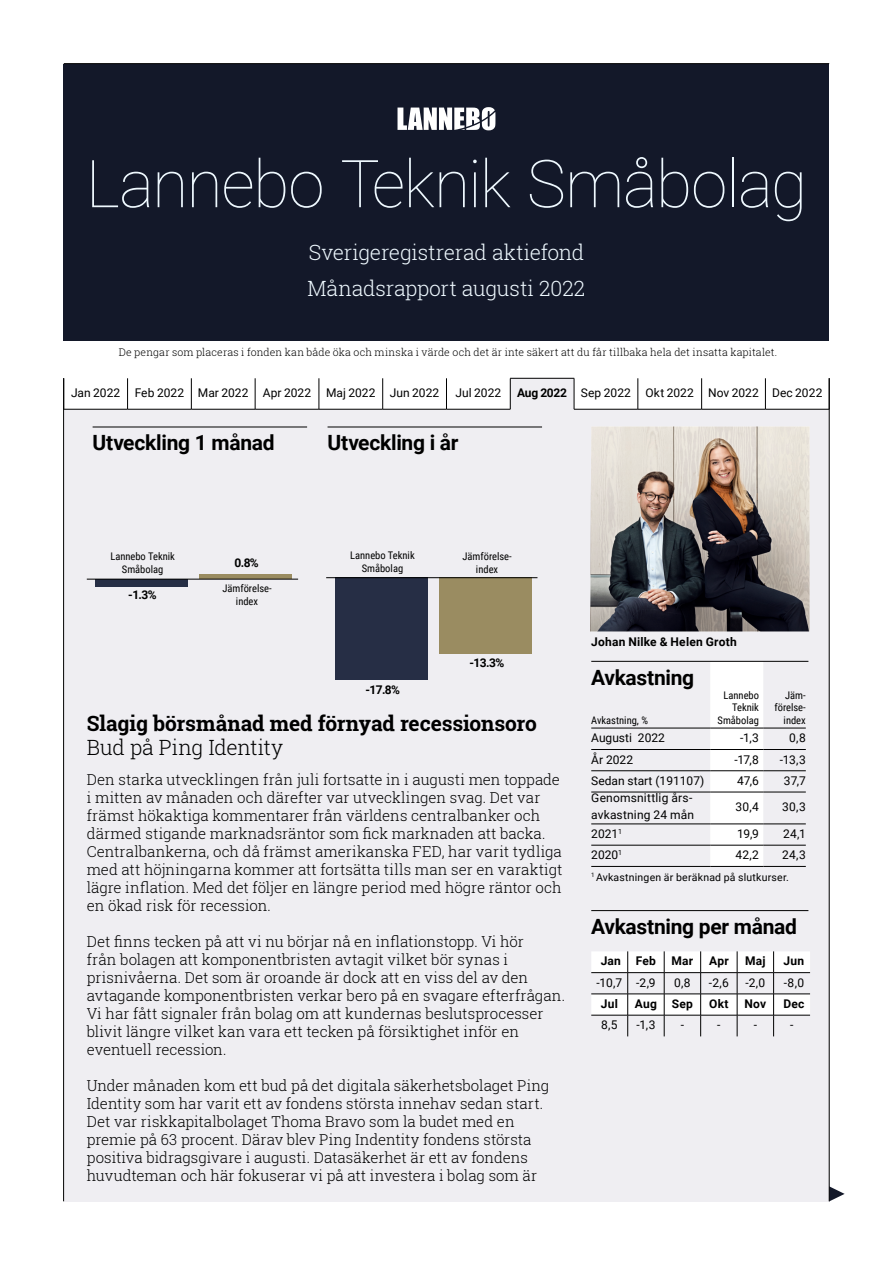
<style>
.page{position:relative;width:893px;height:1263px;background:#fff}
.page>*{position:absolute;margin:0;border:0;box-sizing:border-box;transform-origin:0 0}
.t1{font:100 66px "Roboto";letter-spacing:-.025em;color:#eef8fe}
.t2{font:700 21px "Roboto";letter-spacing:-.015em;color:#000}
.t3{font:300 21px/36px "Roboto Slab";letter-spacing:-.01em;color:#eef8fe}
.t4{font:700 21px "Roboto Slab";letter-spacing:-.005em;color:#000}
.t5{font:300 21px "Roboto Slab";letter-spacing:-.01em;color:#000}
.t6{font:300 15px/18px "Roboto Slab";color:#000}
.t7{font:12px/21.3px "Roboto";color:#000}
.t8{font:700 12px "Roboto";letter-spacing:.02em;color:#000}
.t9{font:10.5px/12.6px "Roboto Condensed";color:#000;text-align:center}
.t10{font:300 10.5px "Roboto Slab";letter-spacing:.015em;color:#000}
.t11{font:10.5px "Roboto";letter-spacing:.02em;color:#000}
.s1{font-weight:700}
</style>
<div class="page">
<div style="left:64px;top:409px;width:765px;height:792px;background:#efeef2"></div>
<svg style="left:830px;top:1186px;width:15px;height:15px"></svg>
<hr style="left:63px;top:378px;width:1px;height:823px;background:#000">
<hr style="left:829px;top:378px;width:1px;height:823px;background:#000">
<div style="left:335px;top:577px;width:93px;height:103px;background:#293249"></div>
<div style="left:439px;top:577px;width:92px;height:77px;background:#9a8c61"></div>
<hr style="left:328px;top:427px;width:214px;height:1px;background:#000">
<div style="left:510px;top:378px;width:64px;height:31px;background:#efeef2"></div>
<hr style="left:510px;top:378px;width:64px;height:1px;background:#000">
<hr style="left:64px;top:409px;width:64px;height:1px;background:#000">
<hr style="left:128px;top:409px;width:63px;height:1px;background:#000">
<hr style="left:191px;top:409px;width:64px;height:1px;background:#000">
<hr style="left:255px;top:409px;width:64px;height:1px;background:#000">
<hr style="left:319px;top:409px;width:64px;height:1px;background:#000">
<hr style="left:383px;top:409px;width:63px;height:1px;background:#000">
<hr style="left:446px;top:409px;width:64px;height:1px;background:#000">
<hr style="left:574px;top:409px;width:64px;height:1px;background:#000">
<hr style="left:638px;top:409px;width:64px;height:1px;background:#000">
<hr style="left:702px;top:409px;width:63px;height:1px;background:#000">
<hr style="left:765px;top:409px;width:64px;height:1px;background:#000">
<hr style="left:64px;top:378px;width:1px;height:31px;background:#000">
<hr style="left:127px;top:378px;width:1px;height:31px;background:#000">
<hr style="left:191px;top:378px;width:1px;height:31px;background:#000">
<hr style="left:255px;top:378px;width:1px;height:31px;background:#000">
<hr style="left:319px;top:378px;width:1px;height:31px;background:#000">
<hr style="left:382px;top:378px;width:1px;height:31px;background:#000">
<hr style="left:446px;top:378px;width:1px;height:31px;background:#000">
<hr style="left:510px;top:378px;width:1px;height:31px;background:#000">
<hr style="left:574px;top:378px;width:1px;height:31px;background:#000">
<hr style="left:638px;top:378px;width:1px;height:31px;background:#000">
<hr style="left:701px;top:378px;width:1px;height:31px;background:#000">
<hr style="left:765px;top:378px;width:1px;height:31px;background:#000">
<div style="left:710px;top:662px;width:53px;height:203px;background:#fff"></div>
<hr style="left:591px;top:728px;width:119px;height:1px;background:#000">
<hr style="left:710px;top:728px;width:53px;height:1px;background:#000">
<hr style="left:763px;top:728px;width:43px;height:1px;background:#000">
<hr style="left:591px;top:749px;width:119px;height:1px;background:#000">
<hr style="left:710px;top:749px;width:53px;height:1px;background:#000">
<hr style="left:763px;top:749px;width:43px;height:1px;background:#000">
<hr style="left:591px;top:770px;width:119px;height:1px;background:#000">
<hr style="left:710px;top:770px;width:53px;height:1px;background:#000">
<hr style="left:763px;top:770px;width:43px;height:1px;background:#000">
<hr style="left:591px;top:792px;width:119px;height:1px;background:#000">
<hr style="left:710px;top:792px;width:53px;height:1px;background:#000">
<hr style="left:763px;top:792px;width:43px;height:1px;background:#000">
<hr style="left:591px;top:845px;width:119px;height:1px;background:#000">
<hr style="left:710px;top:845px;width:53px;height:1px;background:#000">
<hr style="left:763px;top:845px;width:43px;height:1px;background:#000">
<hr style="left:591px;top:866px;width:119px;height:1px;background:#000">
<hr style="left:710px;top:866px;width:53px;height:1px;background:#000">
<hr style="left:763px;top:866px;width:43px;height:1px;background:#000">
<hr style="left:591px;top:824px;width:119px;height:1px;background:#000">
<hr style="left:710px;top:824px;width:53px;height:1px;background:#000">
<hr style="left:763px;top:824px;width:43px;height:1px;background:#000">
<svg style="left:591px;top:951px;width:219px;height:85px"></svg>
<hr style="left:591px;top:661px;width:217px;height:1px;background:#000">
<hr style="left:591px;top:910px;width:217px;height:1px;background:#000">
<hr style="left:326px;top:577px;width:211px;height:1px;background:#000">
<img style="left:590px;top:426px;width:220px;height:205px">
<div style="left:96px;top:579px;width:92px;height:7px;background:#293249"></div>
<div style="left:199px;top:574px;width:92px;height:5px;background:#9a8c61"></div>
<hr style="left:93px;top:427px;width:214px;height:1px;background:#000">
<hr style="left:87px;top:579px;width:211px;height:1px;background:#000">
<div style="left:64px;top:64px;width:765px;height:276px;background:#131829"></div>
<hr style="left:64px;top:63px;width:765px;height:1px;background:#000">
<svg style="left:397px;top:107px;width:98px;height:23px"></svg>
<h1 class="t1" style="left:86px;top:137px;width:723px">Lannebo Teknik Småbolag</h1>
<h2 class="t3" style="left:308px;top:234px;width:279px">Sverigeregistrerad aktiefond<br>Månadsrapport augusti 2022</h2>
<p class="t10" style="left:119px;top:345px;width:660px">De pengar som placeras i fonden kan både öka och minska i värde och det är inte säkert att du får tillbaka hela det insatta kapitalet.</p>
<p class="t7" style="left:71px;top:382px;width:370px">Jan 2022 Feb 2022 Mar 2022 Apr 2022 Maj 2022 Jun 2022</p>
<p class="t7" style="left:455px;top:382px;width:47px">Jul 2022</p>
<p class="t7" style="left:517px;top:382px;width:307px"><span class="s1">Aug 2022</span> Sep 2022 Okt 2022 Nov 2022 Dec 2022</p>
<h2 class="t2" style="left:93px;top:428px;width:183px">Utveckling 1 månad</h2>
<h2 class="t2" style="left:328px;top:428px;width:133px">Utveckling i år</h2>
<p class="t9" style="left:110px;top:550px;width:66px">Lannebo Teknik<br>Småbolag</p>
<p class="t8" style="left:128px;top:586px;width:30px">-1.3%</p>
<p class="t8" style="left:234px;top:554px;width:26px">0.8%</p>
<p class="t9" style="left:222px;top:582px;width:51px">Jämförelse&shy;index</p>
<p class="t9" style="left:350px;top:549px;width:66px">Lannebo Teknik<br>Småbolag</p>
<p class="t9" style="left:462px;top:550px;width:51px">Jämförelse&shy;index</p>
<p class="t8" style="left:365px;top:681px;width:36px">-17.8%</p>
<p class="t8" style="left:470px;top:655px;width:36px">-13.3%</p>
<h2 class="t4" style="left:87px;top:709px;width:452px">Slagig börsmånad med förnyad recessionsoro</h2>
<h2 class="t5" style="left:87px;top:733px;width:198px">Bud på Ping Identity</h2>
<p class="t6" style="left:87px;top:770px;width:477px">Den starka utvecklingen från juli fortsatte in i augusti men toppade i mitten av månaden och därefter var utvecklingen svag. Det var främst hökaktiga kommentarer från världens centralbanker och därmed stigande marknadsräntor som fick marknaden att backa.<br>Centralbankerna, och då främst amerikanska FED, har varit tydliga med att höjningarna kommer att fortsätta tills man ser en varaktigt lägre inflation. Med det följer en längre period med högre räntor och en ökad risk för recession.</p>
<p class="t6" style="left:87px;top:932px;width:480px">Det finns tecken på att vi nu börjar nå en inflationstopp. Vi hör<br>från bolagen att komponentbristen avtagit vilket bör synas i prisnivåerna. Det som är oroande är dock att en viss del av den avtagande komponentbristen verkar bero på en svagare efterfrågan.<br>Vi har fått signaler från bolag om att kundernas beslutsprocesser blivit längre vilket kan vara ett tecken på försiktighet inför en eventuell recession.</p>
<p class="t6" style="left:87px;top:1076px;width:464px">Under månaden kom ett bud på det digitala säkerhetsbolaget Ping Identity som har varit ett av fondens största innehav sedan start.<br>Det var riskkapitalbolaget Thoma Bravo som la budet med en premie på 63 procent. Därav blev Ping Indentity fondens största positiva bidragsgivare i augusti. Datasäkerhet är ett av fondens huvudteman och här fokuserar vi på att investera i bolag som är</p>
<p class="t8" style="left:591px;top:633px;width:147px">Johan Nilke &amp; Helen Groth</p>
<h2 class="t2" style="left:591px;top:662px;width:104px">Avkastning</h2>
<p class="t9" style="left:591px;top:713px;width:58px">Avkastning, %</p>
<p class="t9" style="left:718px;top:688px;width:43px;text-align:right">Lannebo<br>Teknik<br>Småbolag</p>
<p class="t9" style="left:774px;top:688px;width:33px;text-align:right">Jäm&shy;förelse&shy;index</p>
<p class="t7" style="left:591px;top:727px;width:114px">Augusti 2022<br>År 2022<br>Sedan start (191107)</p>
<p class="t7" style="left:591px;top:789px;width:104px;line-height:16.5px">Genomsnittlig års&shy;avkastning 24 mån</p>
<p class="t7" style="left:735px;top:796px;width:25px">30,4</p>
<p class="t7" style="left:782px;top:796px;width:25px">30,3</p>
<p class="t7" style="left:591px;top:823px;width:32px">2021<sup>1</sup></p>
<p class="t7" style="left:737px;top:823px;width:23px">19,9</p>
<p class="t7" style="left:783px;top:823px;width:24px">24,1</p>
<p class="t7" style="left:591px;top:844px;width:32px">2020<sup>1</sup></p>
<p class="t7" style="left:736px;top:844px;width:25px">42,2</p>
<p class="t7" style="left:782px;top:844px;width:25px">24,3</p>
<p class="t7" style="left:734px;top:727px;width:26px;text-align:center">-1,3 -17,8<br>47,6</p>
<p class="t7" style="left:780px;top:727px;width:27px;text-align:right">0,8 -13,3<br>37,7</p>
<p class="t11" style="left:591px;top:870px;width:199px"><sup>1</sup> Avkastningen är beräknad på slutkurser.</p>
<h2 class="t2" style="left:591px;top:912px;width:207px">Avkastning per månad</h2>
<p class="t8" style="left:601px;top:953px;width:57px">Jan Feb</p>
<p class="t8" style="left:671px;top:953px;width:23px">Mar</p>
<p class="t8" style="left:709px;top:953px;width:21px">Apr</p>
<p class="t8" style="left:745px;top:953px;width:22px">Maj</p>
<p class="t8" style="left:784px;top:953px;width:22px">Jun</p>
<p class="t7" style="left:597px;top:971px;width:61px">-10,7 -2,9</p>
<p class="t7" style="left:674px;top:971px;width:18px">0,8</p>
<p class="t7" style="left:709px;top:971px;width:21px">-2,6</p>
<p class="t7" style="left:745px;top:971px;width:21px">-2,0</p>
<p class="t7" style="left:784px;top:971px;width:22px">-8,0</p>
<p class="t8" style="left:601px;top:995px;width:19px">Jul</p>
<p class="t8" style="left:635px;top:995px;width:59px">Aug Sep</p>
<p class="t8" style="left:709px;top:995px;width:21px">Okt</p>
<p class="t8" style="left:745px;top:995px;width:23px">Nov</p>
<p class="t8" style="left:783px;top:995px;width:22px">Dec</p>
<p class="t7" style="left:601px;top:1014px;width:18px">8,5</p>
<p class="t7" style="left:636px;top:1014px;width:20px">-1,3</p>
<p class="t7" style="left:681px;top:1014px;width:5px">-</p>
<p class="t7" style="left:717px;top:1014px;width:5px">-</p>
<p class="t7" style="left:754px;top:1014px;width:5px">-</p>
<p class="t7" style="left:790px;top:1014px;width:5px">-</p>
</div>
